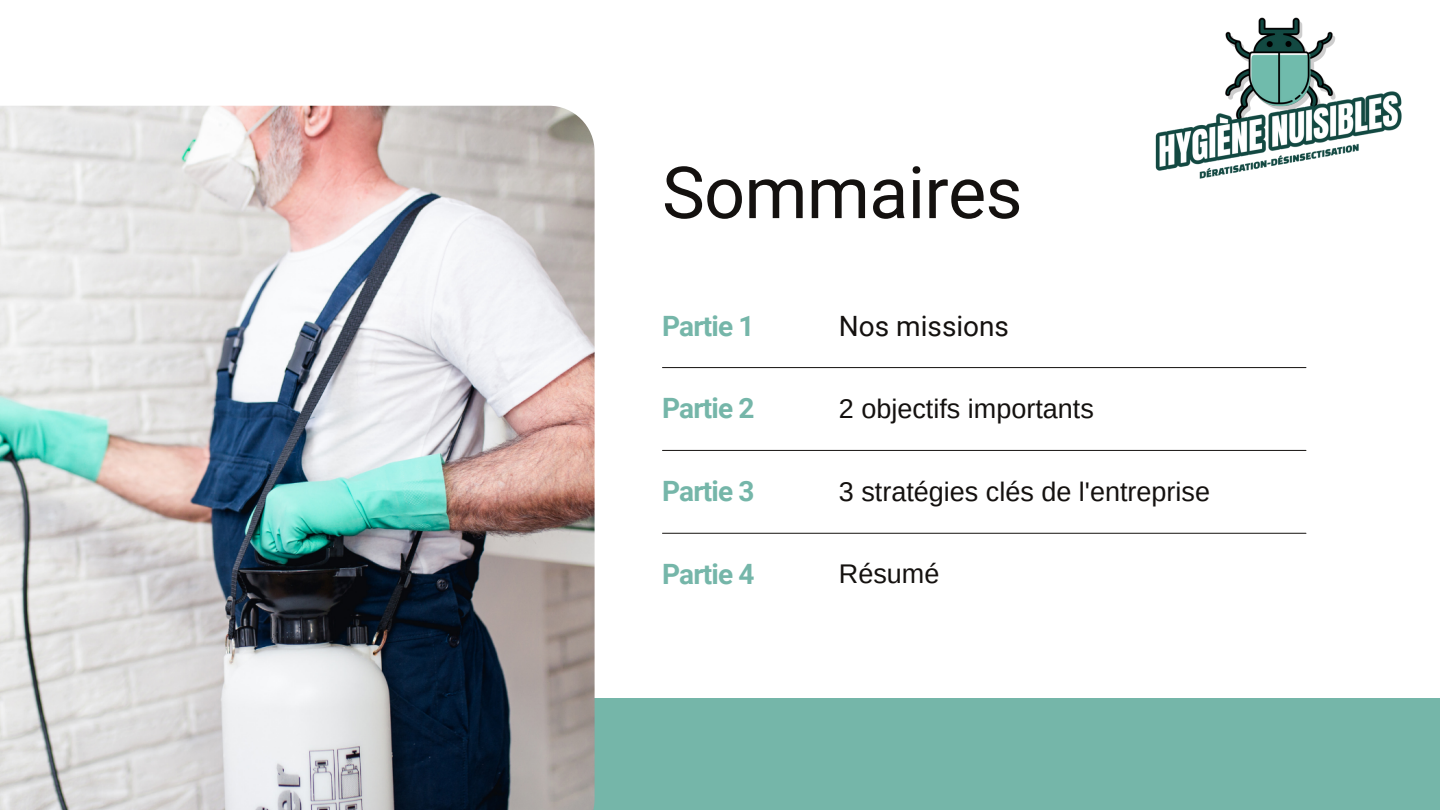
<style>
.page{position:relative;width:1440px;height:810px;background:#fff}
.page>*{position:absolute;margin:0;border:0;box-sizing:border-box;transform-origin:0 0}
.t1{font:72px "Roboto";letter-spacing:-.01em;color:#14110f}
.t2{font:700 28px "Roboto";letter-spacing:-.03em;color:#75b6a9}
.t3{font:28px "Roboto";color:#14110f}
.t4{font:27px "Arimo";color:#14110f}
</style>
<div class="page">
<div style="left:1px;top:698px;width:1439px;height:112px;background:#75b6a9"></div>
<img style="left:0;top:106px;width:595px;height:704px">
<hr style="left:662px;top:367px;width:644px;height:1px;background:#14110f">
<hr style="left:662px;top:450px;width:644px;height:1px;background:#14110f">
<hr style="left:662px;top:533px;width:644px;height:1px;background:#14110f">
<img style="left:1155px;top:17px;width:247px;height:162px">
<p class="t1" style="left:662px;top:151px;width:362px">Sommaires</p>
<p class="t2" style="left:662px;top:310px;width:94px">Partie 1</p>
<p class="t3" style="left:839px;top:310px;width:172px">Nos missions</p>
<p class="t2" style="left:662px;top:392px;width:94px">Partie 2</p>
<p class="t4" style="left:839px;top:393px;width:256px">2 objectifs importants</p>
<p class="t2" style="left:662px;top:475px;width:94px">Partie 3</p>
<p class="t4" style="left:839px;top:476px;width:373px">3 stratégies clés de l'entreprise</p>
<p class="t2" style="left:662px;top:558px;width:94px">Partie 4</p>
<p class="t4" style="left:839px;top:559px;width:102px">Résumé</p>
</div>
